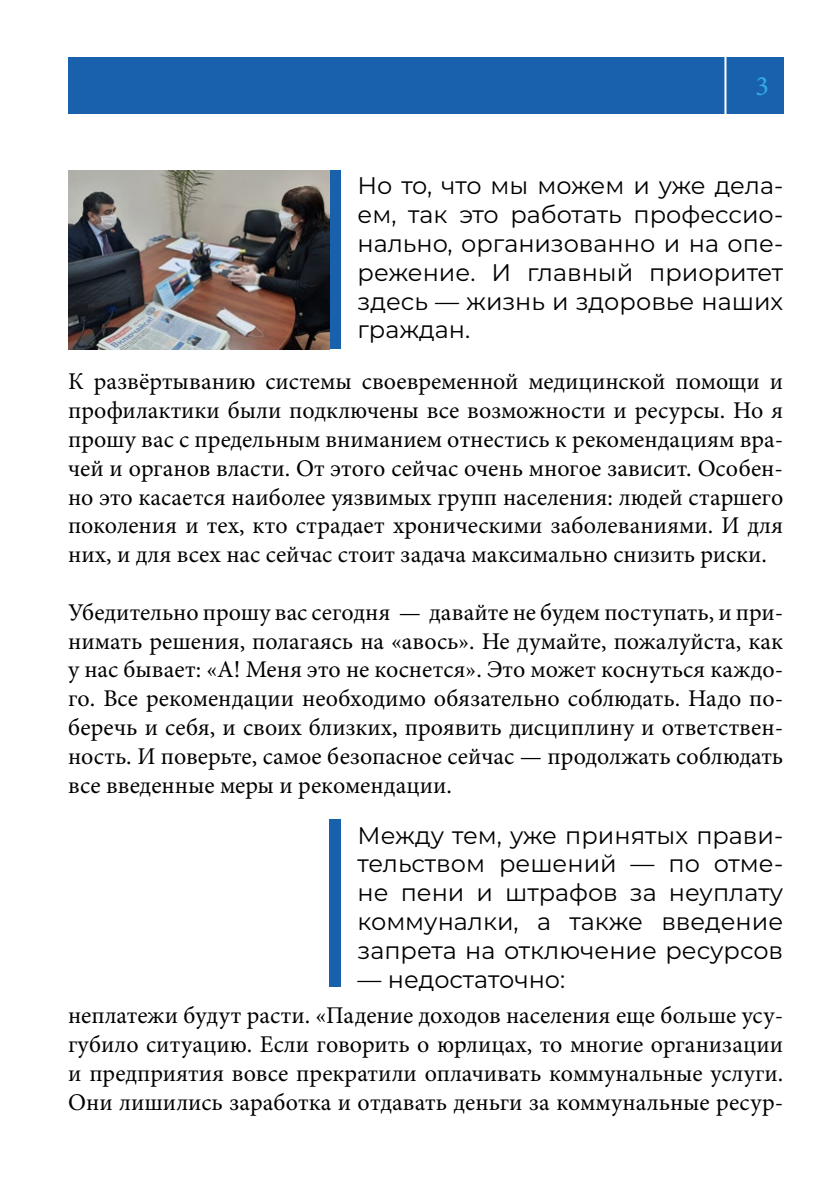
<style>
.page{position:relative;width:840px;height:1191px;background:#fff}
.page>*{position:absolute;margin:0;border:0;box-sizing:border-box;transform-origin:0 0}
.t1{font:28px "Minion Pro";color:#31ade4}
.t2{font:24px/28.8px "Minion Pro";color:#000;text-align:justify}
.t3{font:24px/28.8px "Montserrat";color:#000;text-align:justify}
</style>
<div class="page">
<div style="left:68px;top:57px;width:714px;height:56px;background:#1961ac"></div>
<hr style="left:724px;top:46px;width:2px;height:80px;background:#fff">
<div style="left:329px;top:170px;width:11px;height:179px;background:#1961ac"></div>
<div style="left:329px;top:819px;width:11px;height:167px;background:#1961ac"></div>
<img style="left:68px;top:170px;width:261px;height:179px">
<p class="t1" style="left:755px;top:68px;width:15px">3</p>
<p class="t3" style="left:357px;top:170px;width:427px">Но то, что мы можем и уже дела&shy;ем, так это работать профессио&shy;нально, организованно и на опе&shy;режение. И главный приоритет здесь — жизнь и здоровье наших граждан.</p>
<p class="t2" style="left:68px;top:367px;width:716px">К развёртыванию системы своевременной медицинской помощи и профилактики были подключены все возможности и ресурсы. Но я прошу вас с предельным вниманием отнестись к рекомендациям вра&shy;чей и органов власти. От этого сейчас очень многое зависит. Особен&shy;но это касается наиболее уязвимых групп населения: людей старшего поколения и тех, кто страдает хроническими заболеваниями. И для них, и для всех нас сейчас стоит задача максимально снизить риски.</p>
<p class="t2" style="left:68px;top:598px;width:716px">Убедительно прошу вас сегодня — давайте не будем поступать, и при&shy;нимать решения, полагаясь на «авось». Не думайте, пожалуйста, как у нас бывает: «А! Меня это не коснется». Это может коснуться каждо&shy;го. Все рекомендации необходимо обязательно соблюдать. Надо по&shy;беречь и себя, и своих близких, проявить дисциплину и ответствен&shy;ность. И поверьте, самое безопасное сейчас — продолжать соблюдать все введенные меры и рекомендации.</p>
<p class="t3" style="left:357px;top:820px;width:427px">Между тем, уже принятых прави&shy;тельством решений — по отме&shy;не пени и штрафов за неуплату коммуналки, а также введение запрета на отключение ресурсов</p>
<p class="t3" style="left:357px;top:964px;width:209px">— недостаточно:</p>
<p class="t2" style="left:68px;top:1001px;width:716px">неплатежи будут расти. «Падение доходов населения еще больше усу&shy;губило ситуацию. Если говорить о юрлицах, то многие организации и предприятия вовсе прекратили оплачивать коммунальные услуги.<br>Они лишились заработка и отдавать деньги за коммунальные ресур-</p>
</div>
